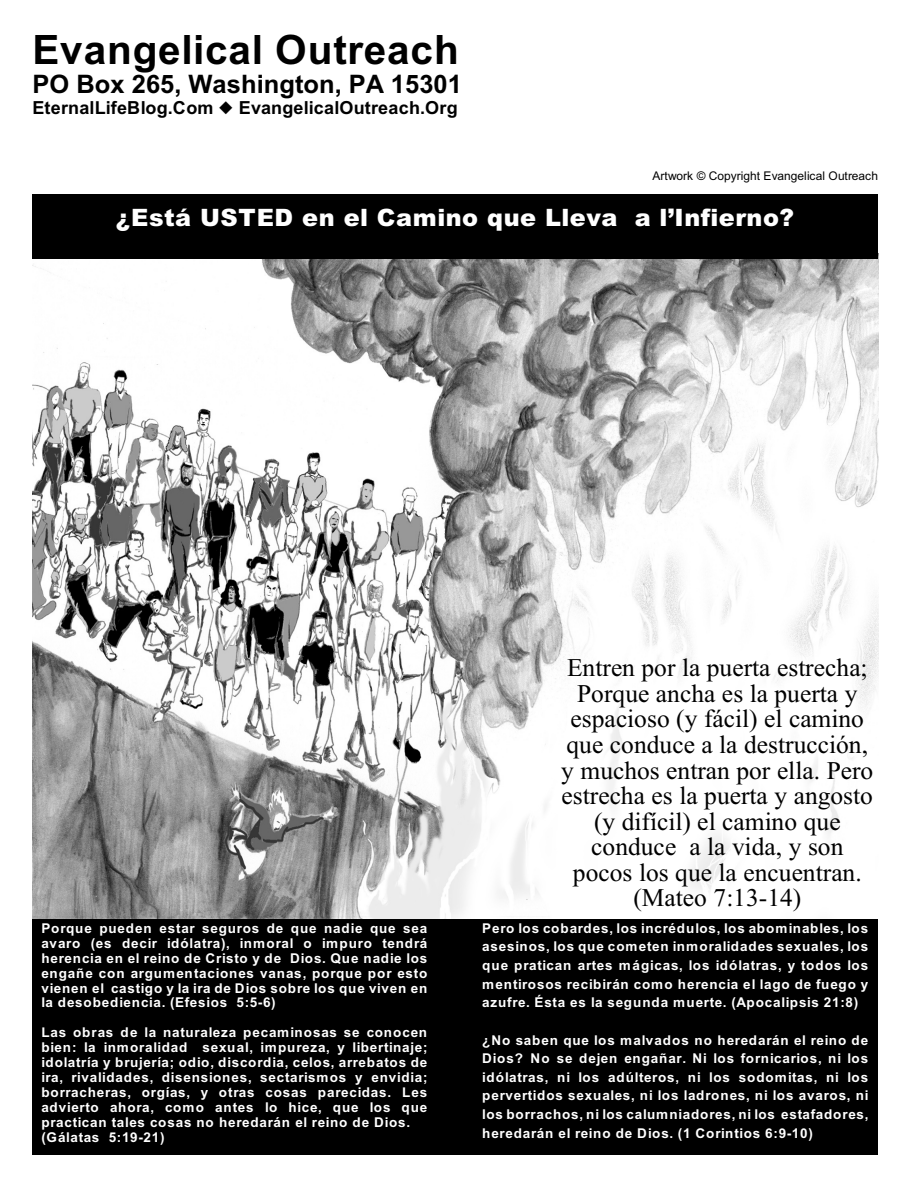
<style>
.page{position:relative;width:918px;height:1188px;background:#fff}
.page>*{position:absolute;margin:0;border:0;box-sizing:border-box;transform-origin:0 0}
.t1{font:700 40.5px "Arial";letter-spacing:.02em;color:#000}
.t2{font:25.5px/25.5px "Times New Roman";color:#000;text-align:center}
.t3{font:700 25.5px "Arial";letter-spacing:.005em;color:#000}
.t4{font:900 24px "Arial";letter-spacing:.025em;color:#fff}
.t5{font:700 18px "Arial";letter-spacing:.015em;color:#000}
.t6{font:700 13.5px/15px "Arial";letter-spacing:.06em;color:#fff;text-align:justify}
.t7{font:12px "Arial";color:#000}
</style>
<div class="page">
<div style="left:32px;top:913px;width:846px;height:242px;background:#000"></div>
<img style="left:32px;top:259px;width:846px;height:660px">
<div style="left:32px;top:194px;width:846px;height:65px;background:#000"></div>
<h1 class="t1" style="left:32px;top:35px;width:428px">Evangelical Outreach</h1>
<h2 class="t3" style="left:32px;top:75px;width:431px">PO Box 265, Washington, PA 15301</h2>
<h3 class="t5" style="left:32px;top:100px;width:183px">EternalLifeBlog.Com</h3>
<h3 class="t5" style="left:239px;top:100px;width:220px">EvangelicalOutreach.Org</h3>
<p class="t7" style="left:652px;top:172px;width:227px">Artwork © Copyright Evangelical Outreach</p>
<h3 class="t4" style="left:116px;top:209px;width:680px">¿Está USTED en el Camino que Lleva a l’Infierno?</h3>
<p class="t6" style="left:41px;top:922px;width:388px">Porque pueden estar seguros de que nadie que sea avaro (es decir idólatra), inmoral o impuro tendrá herencia en el reino de Cristo y de Dios. Que nadie los engañe con argumentaciones vanas, porque por esto vienen el castigo y la ira de Dios sobre los que viven en la desobediencia. (Efesios 5:5-6)</p>
<p class="t6" style="left:41px;top:1026px;width:388px;text-align:left">Las obras de la naturaleza pecaminosas se conocen bien: la inmoralidad sexual, impureza, y libertinaje; idolatría y brujería; odio, discordia, celos, arrebatos de ira, rivalidades, disensiones, sectarismos y envidia; borracheras, orgías, y otras cosas parecidas. Les advierto ahora, como antes lo hice, que los que practican tales cosas no heredarán el reino de Dios. (Gálatas 5:19-21)</p>
<p class="t2" style="left:561px;top:657px;width:314px">Entren por la puerta estrecha;<br>Porque ancha es la puerta y espacioso (y fácil) el camino que conduce a la destrucción, y muchos entran por ella. Pero estrecha es la puerta y angosto (y difícil) el camino que conduce a la vida, y son pocos los que la encuentran. (Mateo 7:13-14)</p>
<p class="t6" style="left:482px;top:920px;width:388px;line-height:18.6px">Pero los cobardes, los incrédulos, los abominables, los asesinos, los que cometen inmoralidades sexuales, los que pratican artes mágicas, los idólatras, y todos los mentirosos recibirán como herencia el lago de fuego y azufre. Ésta es la segunda muerte. (Apocalipsis 21:8)</p>
<p class="t6" style="left:482px;top:1032px;width:388px;line-height:18.6px">¿No saben que los malvados no heredarán el reino de Dios? No se dejen engañar. Ni los fornicarios, ni los idólatras, ni los adúlteros, ni los sodomitas, ni los pervertidos sexuales, ni los ladrones, ni los avaros, ni los borrachos, ni los calumniadores, ni los estafadores, heredarán el reino de Dios. (1 Corintios 6:9-10)</p>
</div>
